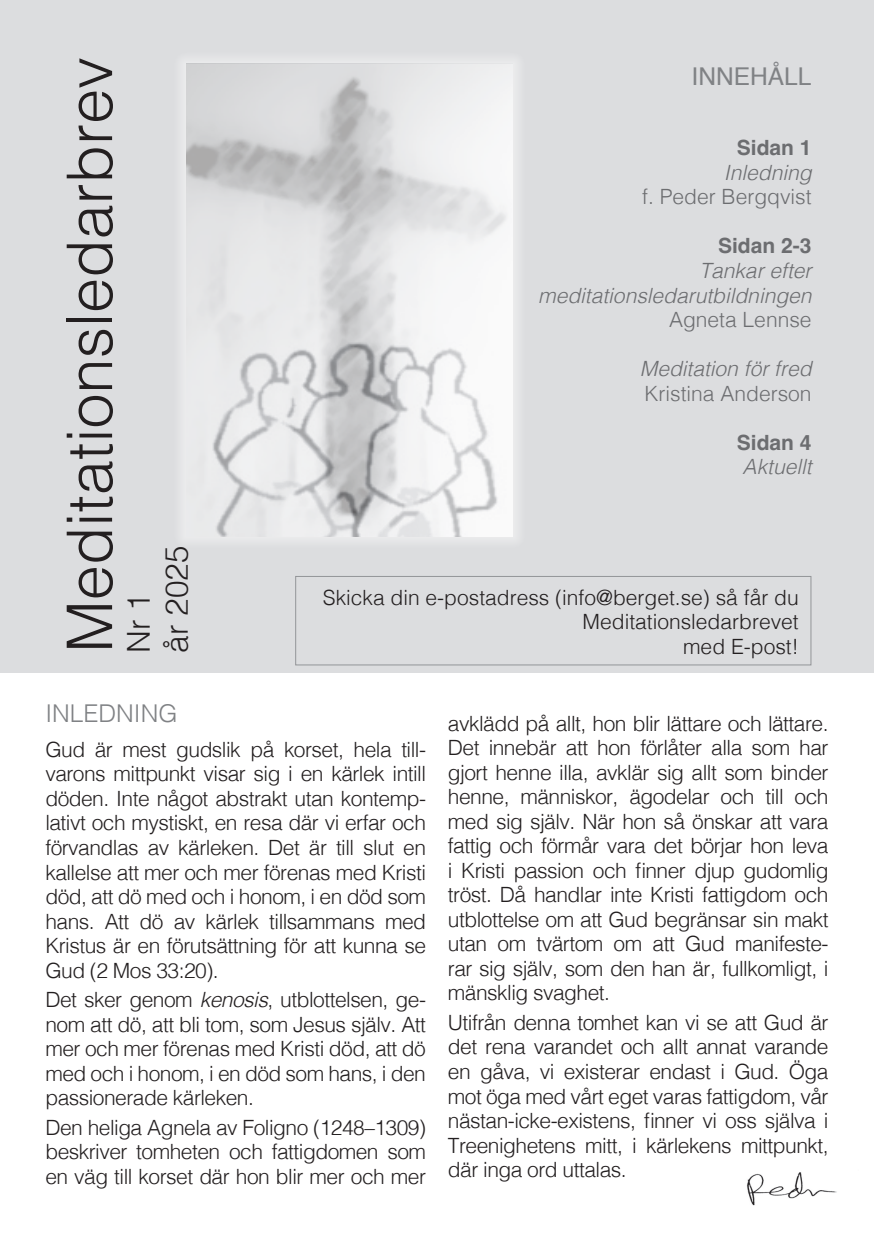
<style>
.page{position:relative;width:874px;height:1241px;background:#fff}
.page>*{position:absolute;margin:0;border:0;box-sizing:border-box;transform-origin:0 0}
.t1{font:300 63px "Helvetica";color:#231f20}
.t2{font:300 31.5px "Helvetica";color:#231f20}
.t3{font:300 24.5px "Helvetica";color:#808285}
.t4{font:24.5px "Helvetica";color:#808285}
.t5{font:300 21px/24.5px "Helvetica";letter-spacing:-.025em;color:#231f20;text-align:justify}
.t6{font:italic 300 21px/24.5px "Helvetica";color:#6c6d70;text-align:right}
.t7{font:300 21px/24.5px "Helvetica";color:#231f20;text-align:right}
.t8{font:300 21px "Helvetica";color:#6c6d70}
.t9{font:700 21px "Helvetica";color:#6c6d70}
.s1{font-style:italic}
</style>
<div class="page">
<img style="left:747px;top:1172px;width:90px;height:34px">
<div style="left:0;top:0;width:873px;height:672px;background:#dcdddf"></div>
<div style="left:174px;top:52px;width:351px;height:496px;background:#e4e5e7"></div>
<img style="left:186px;top:64px;width:326px;height:472px">
<div style="left:295px;top:576px;width:515px;height:89px;border:1px solid #939598"></div>
<p class="t1" style="left:36px;top:652px;width:597px;rotate:-90deg">Meditationsledarbrev</p>
<p class="t2" style="left:112px;top:652px;width:61px;rotate:-90deg">Nr 1</p>
<p class="t2" style="left:150px;top:652px;width:108px;rotate:-90deg">år 2025</p>
<p class="t4" style="left:691px;top:57px;width:121px">INNEHÅLL</p>
<p class="t9" style="left:736px;top:135px;width:76px">Sidan 1</p>
<p class="t6" style="left:723px;top:159px;width:89px">Inledning</p>
<p class="t8" style="left:642px;top:179px;width:171px">f. Peder Bergqvist</p>
<p class="t9" style="left:717px;top:233px;width:95px">Sidan 2-3</p>
<p class="t6" style="left:538px;top:257px;width:275px">Tankar efter meditationsledarutbildningen</p>
<p class="t8" style="left:668px;top:301px;width:144px">Agneta Lennse</p>
<p class="t6" style="left:639px;top:355px;width:173px">Meditation för fred</p>
<p class="t8" style="left:644px;top:375px;width:168px">Kristina Anderson</p>
<p class="t9" style="left:736px;top:429px;width:76px">Sidan 4</p>
<p class="t6" style="left:742px;top:453px;width:70px">Aktuellt</p>
<p class="t7" style="left:323px;top:583px;width:477px">Skicka din e-postadress (info@berget.se) så får du<br>Meditationsledarbrevet</p>
<p class="t5" style="left:682px;top:632px;width:117px">med E-post!</p>
<p class="t3" style="left:45px;top:692px;width:134px">INLEDNING</p>
<p class="t5" style="left:45px;top:735px;width:382px">Gud är mest gudslik på korset, hela till&shy;varons mittpunkt visar sig i en kärlek intill döden. Inte något abstrakt utan kontemp&shy;lativt och mystiskt, en resa där vi erfar och förvandlas av kärleken. Det är till slut en kallelse att mer och mer förenas med Kristi död, att dö med och i honom, i en död som hans. Att dö av kärlek tillsammans med Kristus är en förutsättning för att kunna se Gud (2 Mos 33:20).</p>
<p class="t5" style="left:45px;top:985px;width:382px">Det sker genom <span class="s1">kenosis</span>, utblottelsen, ge&shy;nom att dö, att bli tom, som Jesus själv. Att mer och mer förenas med Kristi död, att dö med och i honom, i en död som hans, i den passionerade kärleken.</p>
<p class="t5" style="left:45px;top:1113px;width:382px">Den heliga Agnela av Foligno (1248–1309) beskriver tomheten och fattigdomen som en väg till korset där hon blir mer och mer</p>
<p class="t5" style="left:447px;top:709px;width:382px">avklädd på allt, hon blir lättare och lättare.<br>Det innebär att hon förlåter alla som har gjort henne illa, avklär sig allt som binder henne, människor, ägodelar och till och med sig själv. När hon så önskar att vara fattig och förmår vara det börjar hon leva i Kristi passion och finner djup gudomlig tröst. Då handlar inte Kristi fattigdom och utblottelse om att Gud begränsar sin makt utan om tvärtom om att Gud manifeste&shy;rar sig själv, som den han är, fullkomligt, i mänsklig svaghet.</p>
<p class="t5" style="left:447px;top:1008px;width:382px">Utifrån denna tomhet kan vi se att Gud är det rena varandet och allt annat varande en gåva, vi existerar endast i Gud. Öga mot öga med vårt eget varas fattigdom, vår nästan-icke-existens, finner vi oss själva i Treenighetens mitt, i kärlekens mittpunkt, där inga ord uttalas.</p>
</div>
